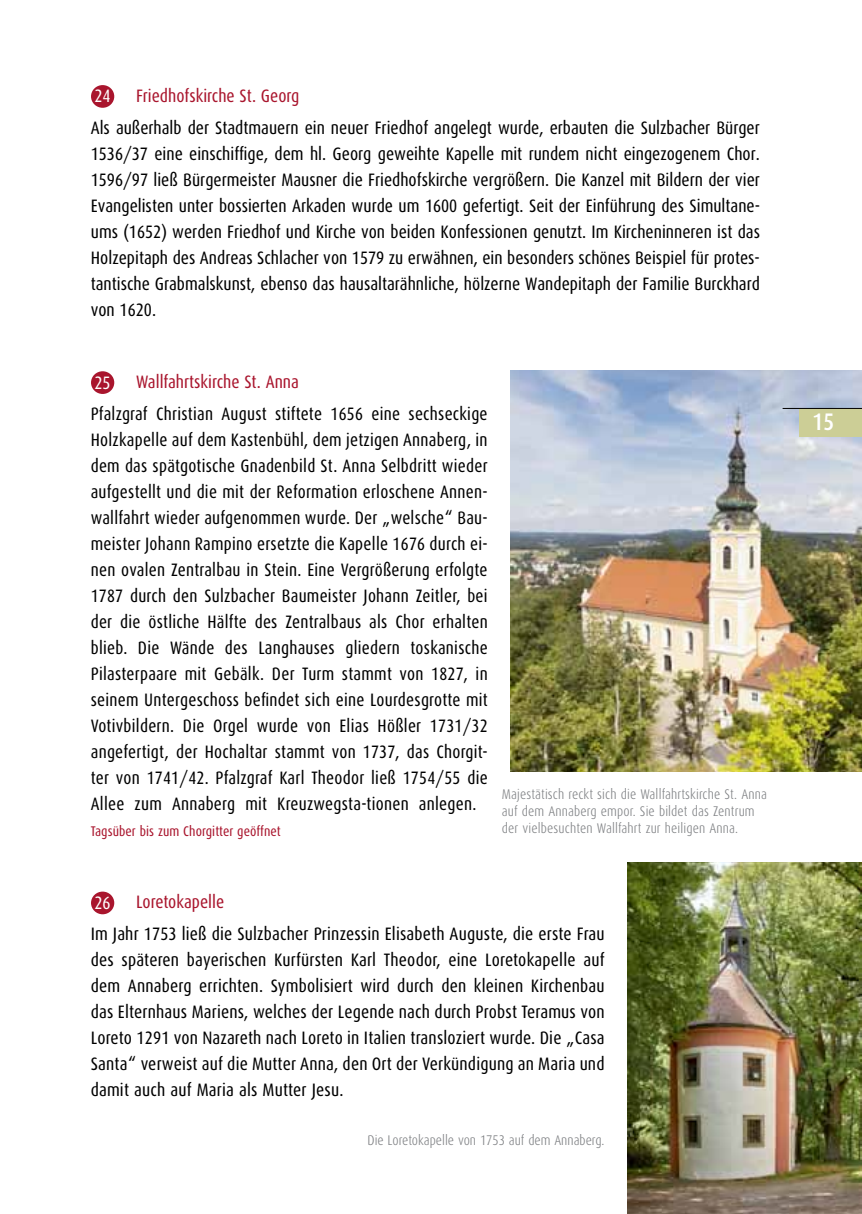
<style>
.page{position:relative;width:862px;height:1214px;background:#fff}
.page>*{position:absolute;margin:0;border:0;box-sizing:border-box;transform-origin:0 0}
.t1{font:500 24px "Dax Condensed";color:#fff}
.t2{font:18px/26px "Dax Condensed";letter-spacing:.01em;color:#000;text-align:justify}
.t3{font:18px "Dax Condensed";color:#a9152d}
.t4{font:18px "Dax Condensed";color:#fff}
.t5{font:300 14px/16.8px "Dax Condensed";letter-spacing:.01em;color:#808285}
.t6{font:14px "Dax Condensed";letter-spacing:.005em;color:#a9152d}
</style>
<div class="page">
<img style="left:510px;top:370px;width:352px;height:401px">
<div style="left:92px;top:86px;width:21px;height:21px;background:#a9152d;border-radius:50%"></div>
<div style="left:91px;top:85px;width:23px;height:23px;border:2px solid #a9152d;border-radius:50%"></div>
<div style="left:92px;top:372px;width:21px;height:21px;background:#a9152d;border-radius:50%"></div>
<div style="left:91px;top:371px;width:23px;height:23px;border:2px solid #a9152d;border-radius:50%"></div>
<div style="left:92px;top:892px;width:21px;height:21px;background:#a9152d;border-radius:50%"></div>
<div style="left:91px;top:891px;width:23px;height:23px;border:2px solid #a9152d;border-radius:50%"></div>
<div style="left:799px;top:408px;width:63px;height:29px;background:#ccce96"></div>
<hr style="left:782px;top:408px;width:80px;height:1px;background:#000">
<img style="left:627px;top:862px;width:235px;height:351px">
<p class="t4" style="left:94px;top:86px;width:18px">24</p>
<p class="t3" style="left:136px;top:86px;width:165px">Friedhofskirche St. Georg</p>
<p class="t2" style="left:91px;top:115px;width:671px">Als außerhalb der Stadtmauern ein neuer Friedhof angelegt wurde, erbauten die Sulzbacher Bürger 1536/37 eine einschiffige, dem hl. Georg geweihte Kapelle mit rundem nicht eingezogenem Chor.<br>1596/97 ließ Bürgermeister Mausner die Friedhofskirche vergrößern. Die Kanzel mit Bildern der vier Evangelisten unter bossierten Arkaden wurde um 1600 gefertigt. Seit der Einführung des Simultane&shy;ums (1652) werden Friedhof und Kirche von beiden Konfessionen genutzt. Im Kircheninneren ist das Holzepitaph des Andreas Schlacher von 1579 zu erwähnen, ein besonders schönes Beispiel für protes&shy;tantische Grabmalskunst, ebenso das hausaltarähnliche, hölzerne Wandepitaph der Familie Burckhard von 1620.</p>
<p class="t4" style="left:94px;top:372px;width:18px">25</p>
<p class="t3" style="left:136px;top:372px;width:164px">Wallfahrtskirche St. Anna</p>
<p class="t2" style="left:91px;top:401px;width:398px">Pfalzgraf Christian August stiftete 1656 eine sechseckige Holzkapelle auf dem Kastenbühl, dem jetzigen Annaberg, in dem das spätgotische Gnadenbild St. Anna Selbdritt wieder aufgestellt und die mit der Reformation erloschene Annen&shy;wallfahrt wieder aufgenommen wurde. Der „welsche“ Bau&shy;meister Johann Rampino ersetzte die Kapelle 1676 durch ei&shy;nen ovalen Zentralbau in Stein. Eine Vergrößerung erfolgte 1787 durch den Sulzbacher Baumeister Johann Zeitler, bei der die östliche Hälfte des Zentralbaus als Chor erhalten blieb. Die Wände des Langhauses gliedern toskanische Pilasterpaare mit Gebälk. Der Turm stammt von 1827, in seinem Untergeschoss befindet sich eine Lourdesgrotte mit Votivbildern. Die Orgel wurde von Elias Hößler 1731/32 angefertigt, der Hochaltar stammt von 1737, das Chorgit&shy;ter von 1741/42. Pfalzgraf Karl Theodor ließ 1754/55 die Allee zum Annaberg mit Kreuzwegsta-tionen anlegen.</p>
<p class="t6" style="left:91px;top:823px;width:192px">Tagsüber bis zum Chorgitter geöffnet</p>
<p class="t5" style="left:502px;top:786px;width:267px">Majestätisch reckt sich die Wallfahrtskirche St. Anna auf dem Annaberg empor. Sie bildet das Zentrum der vielbesuchten Wallfahrt zur heiligen Anna.</p>
<p class="t4" style="left:94px;top:892px;width:18px">26</p>
<p class="t3" style="left:136px;top:892px;width:90px">Loretokapelle</p>
<p class="t2" style="left:91px;top:921px;width:515px">Im Jahr 1753 ließ die Sulzbacher Prinzessin Elisabeth Auguste, die erste Frau des späteren bayerischen Kurfürsten Karl Theodor, eine Loretokapelle auf dem Annaberg errichten. Symbolisiert wird durch den kleinen Kirchenbau das Elternhaus Mariens, welches der Legende nach durch Probst Teramus von Loreto 1291 von Nazareth nach Loreto in Italien transloziert wurde. Die „Casa Santa“ verweist auf die Mutter Anna, den Ort der Verkündigung an Maria und damit auch auf Maria als Mutter Jesu.</p>
<p class="t5" style="left:367px;top:1132px;width:239px">Die Loretokapelle von 1753 auf dem Annaberg.</p>
<h1 class="t1" style="left:812px;top:408px;width:23px">15</h1>
</div>
